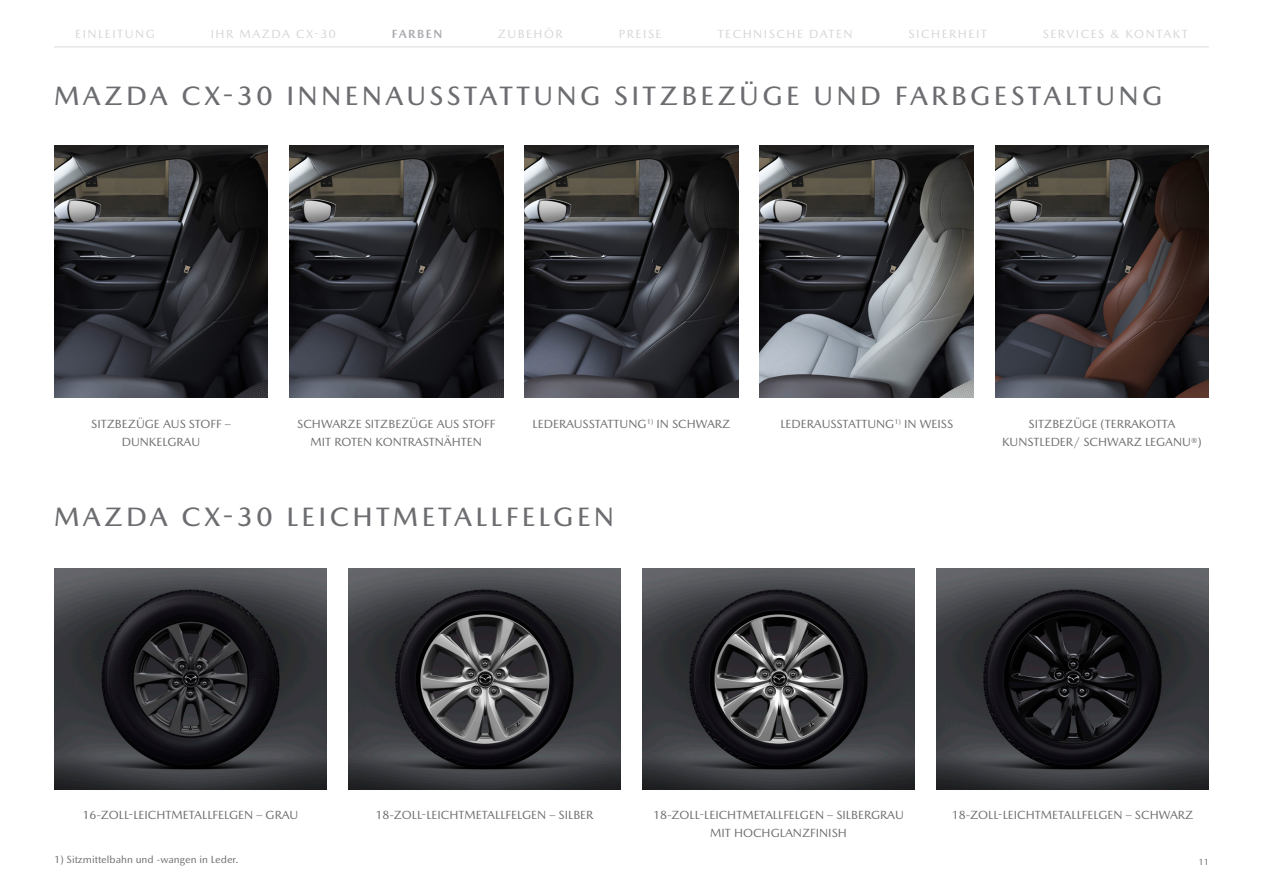
<style>
.page{position:relative;width:1263px;height:893px;background:#fff}
.page>*{position:absolute;margin:0;border:0;box-sizing:border-box;transform-origin:0 0}
._05-Paint_Title{font:500 27px "Mazda Type Cyrillic";letter-spacing:.125em;color:#6c6d70}
._05-Image_Description{font:12px/18px "Mazda Type Cyrillic";color:#6c6d70;text-align:center}
.Header_Buttons{font:12px "Mazda Type Cyrillic";letter-spacing:.125em;color:#d5d5d5}
.Header_Buttons-2{font:700 12px "Mazda Type Cyrillic";letter-spacing:.125em;color:#a8a9ad}
._02-Grades_Note{font:10.5px "Mazda Type Cyrillic";color:#6c6d70}
.t1{font:9px "Mazda Type Cyrillic";color:#6c6d70}
</style>
<div class="page">
<img style="left:54px;top:145px;width:214px;height:252px">
<img style="left:289px;top:145px;width:214px;height:252px">
<img style="left:524px;top:145px;width:214px;height:252px">
<img style="left:760px;top:145px;width:214px;height:252px">
<img style="left:995px;top:145px;width:214px;height:252px">
<img style="left:54px;top:569px;width:273px;height:220px">
<img style="left:348px;top:569px;width:273px;height:220px">
<img style="left:642px;top:569px;width:273px;height:220px">
<img style="left:936px;top:569px;width:273px;height:220px">
<hr style="left:54px;top:46px;width:1155px;height:2px;background:#e7e7e7">
<p class="Header_Buttons" style="left:75px;top:26px;width:81px">EINLEITUNG</p>
<p class="Header_Buttons" style="left:211px;top:26px;width:127px">IHR MAZDA CX-30</p>
<p class="Header_Buttons-2" style="left:392px;top:26px;width:52px">FARBEN</p>
<p class="Header_Buttons" style="left:498px;top:26px;width:67px">ZUBEHÖR</p>
<p class="Header_Buttons" style="left:619px;top:26px;width:44px">PREISE</p>
<p class="Header_Buttons" style="left:718px;top:26px;width:137px">TECHNISCHE DATEN</p>
<p class="Header_Buttons" style="left:909px;top:26px;width:80px">SICHERHEIT</p>
<p class="Header_Buttons" style="left:1043px;top:26px;width:146px">SERVICES &amp; KONTAKT</p>
<p class="_05-Paint_Title" style="left:54px;top:80px;width:1110px">MAZDA CX-30 INNENAUSSTATTUNG SITZBEZÜGE UND FARBGESTALTUNG</p>
<p class="_05-Image_Description" style="left:91px;top:414px;width:141px">SITZBEZÜGE AUS STOFF –<br>DUNKELGRAU</p>
<p class="_05-Image_Description" style="left:532px;top:414px;width:199px">LEDERAUSSTATTUNG<sup>1)</sup> IN SCHWARZ</p>
<p class="_05-Image_Description" style="left:780px;top:414px;width:174px">LEDERAUSSTATTUNG<sup>1)</sup> IN WEISS</p>
<p class="_05-Image_Description" style="left:1002px;top:414px;width:201px">SITZBEZÜGE (TERRAKOTTA<br>KUNSTLEDER/ SCHWARZ LEGANU®)</p>
<p class="_05-Image_Description" style="left:297px;top:414px;width:199px">SCHWARZE SITZBEZÜGE AUS STOFF<br>MIT ROTEN KONTRASTNÄHTEN</p>
<p class="_05-Paint_Title" style="left:54px;top:501px;width:562px">MAZDA CX-30 LEICHTMETALLFELGEN</p>
<p class="_05-Image_Description" style="left:82px;top:806px;width:217px">16-ZOLL-LEICHTMETALLFELGEN – GRAU</p>
<p class="_05-Image_Description" style="left:653px;top:806px;width:252px">18-ZOLL-LEICHTMETALLFELGEN – SILBERGRAU<br>MIT HOCHGLANZFINISH</p>
<p class="_05-Image_Description" style="left:375px;top:806px;width:220px">18-ZOLL-LEICHTMETALLFELGEN – SILBER</p>
<p class="_05-Image_Description" style="left:952px;top:806px;width:243px">18-ZOLL-LEICHTMETALLFELGEN – SCHWARZ</p>
<p class="_02-Grades_Note" style="left:54px;top:853px;width:186px">1) Sitzmittelbahn und -wangen in Leder.</p>
<p class="t1" style="left:1198px;top:857px;width:12px">11</p>
</div>
